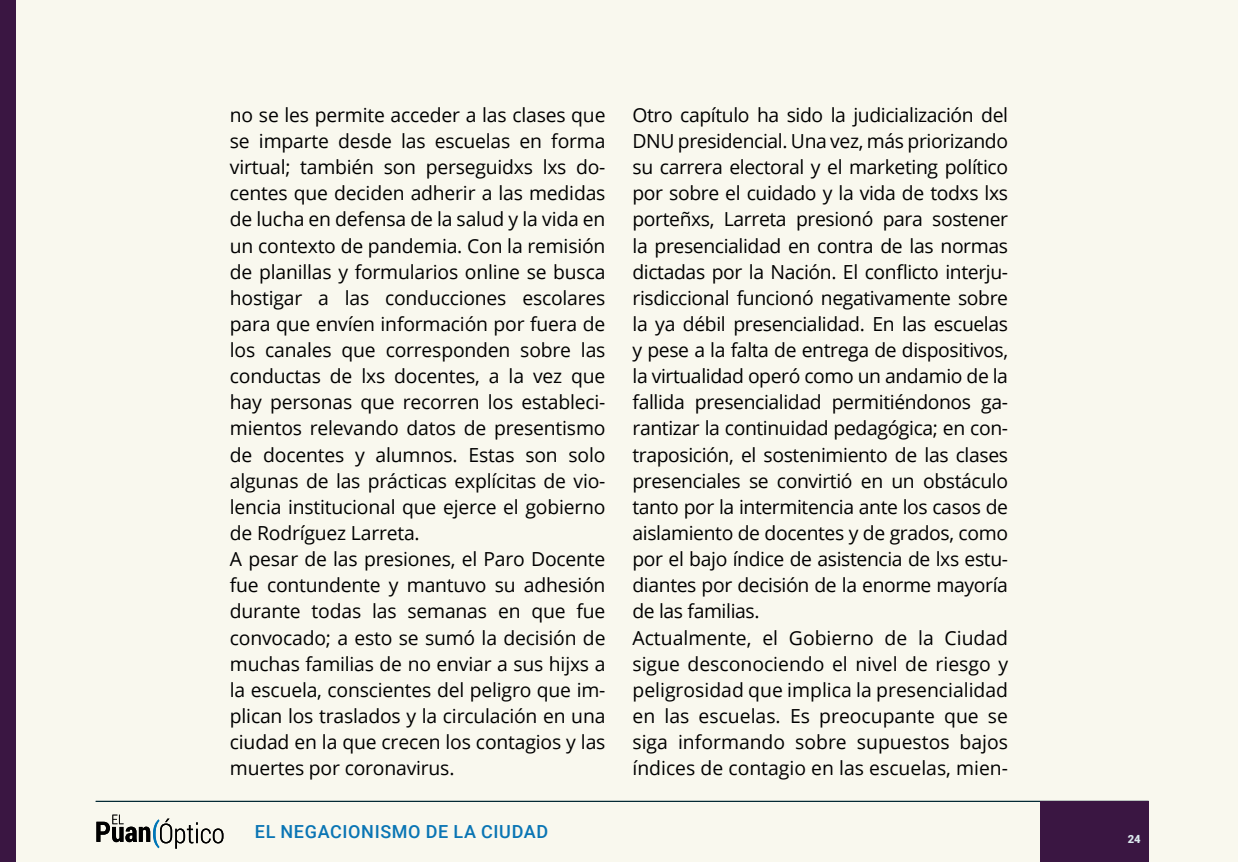
<style>
.page{position:relative;width:1238px;height:862px;background:#fff}
.page>*{position:absolute;margin:0;border:0;box-sizing:border-box;transform-origin:0 0}
.t1{font:19.35px/26.1px "Open Sans";letter-spacing:-.01em;color:#000}
.t2{font:500 18px "Roboto";letter-spacing:.035em;color:#0a75b4}
.t3{font:900 11.25px "Roboto";color:#dbe9ee}
</style>
<div class="page">
<div style="left:0;top:0;width:1237px;height:861px;background:#f9f8ee"></div>
<hr style="left:96px;top:800px;width:1052px;height:1px;background:#002732">
<svg style="left:96px;top:814px;width:127px;height:34px"></svg>
<div style="left:0;top:0;width:16px;height:861px;background:#3a1642"></div>
<div style="left:1039px;top:800px;width:109px;height:61px;background:#3a1642"></div>
<p class="t1" style="left:230px;top:101px;width:377px">no se les permite acceder a las clases que se imparte desde las escuelas en forma virtual; también son perseguidxs lxs do&shy;centes que deciden adherir a las medidas de lucha en defensa de la salud y la vida en un contexto de pandemia. Con la remisión de planillas y formularios online se busca hostigar a las conducciones escolares para que envíen información por fuera de los canales que corresponden sobre las conductas de lxs docentes, a la vez que hay personas que recorren los estableci&shy;mientos relevando datos de presentismo de docentes y alumnos. Estas son solo algunas de las prácticas explícitas de vio&shy;lencia institucional que ejerce el gobierno de Rodríguez Larreta.<br>A pesar de las presiones, el Paro Docente fue contundente y mantuvo su adhesión durante todas las semanas en que fue convocado; a esto se sumó la decisión de muchas familias de no enviar a sus hijxs a la escuela, conscientes del peligro que im&shy;plican los traslados y la circulación en una ciudad en la que crecen los contagios y las muertes por coronavirus.</p>
<p class="t1" style="left:632px;top:101px;width:377px">Otro capítulo ha sido la judicialización del DNU presidencial. Una vez, más priorizando su carrera electoral y el marketing político por sobre el cuidado y la vida de todxs lxs porteñxs, Larreta presionó para sostener la presencialidad en contra de las normas dictadas por la Nación. El conflicto interju&shy;risdiccional funcionó negativamente sobre la ya débil presencialidad. En las escuelas y pese a la falta de entrega de dispositivos, la virtualidad operó como un andamio de la fallida presencialidad permitiéndonos ga&shy;rantizar la continuidad pedagógica; en con&shy;traposición, el sostenimiento de las clases presenciales se convirtió en un obstáculo tanto por la intermitencia ante los casos de aislamiento de docentes y de grados, como por el bajo índice de asistencia de lxs estu&shy;diantes por decisión de la enorme mayoría de las familias.<br>Actualmente, el Gobierno de la Ciudad sigue desconociendo el nivel de riesgo y peligrosidad que implica la presencialidad en las escuelas. Es preocupante que se siga informando sobre supuestos bajos índices de contagio en las escuelas, mien-</p>
<p class="t2" style="left:255px;top:818px;width:295px">EL NEGACIONISMO DE LA CIUDAD</p>
<p class="t3" style="left:1127px;top:830px;width:14px">24</p>
</div>
